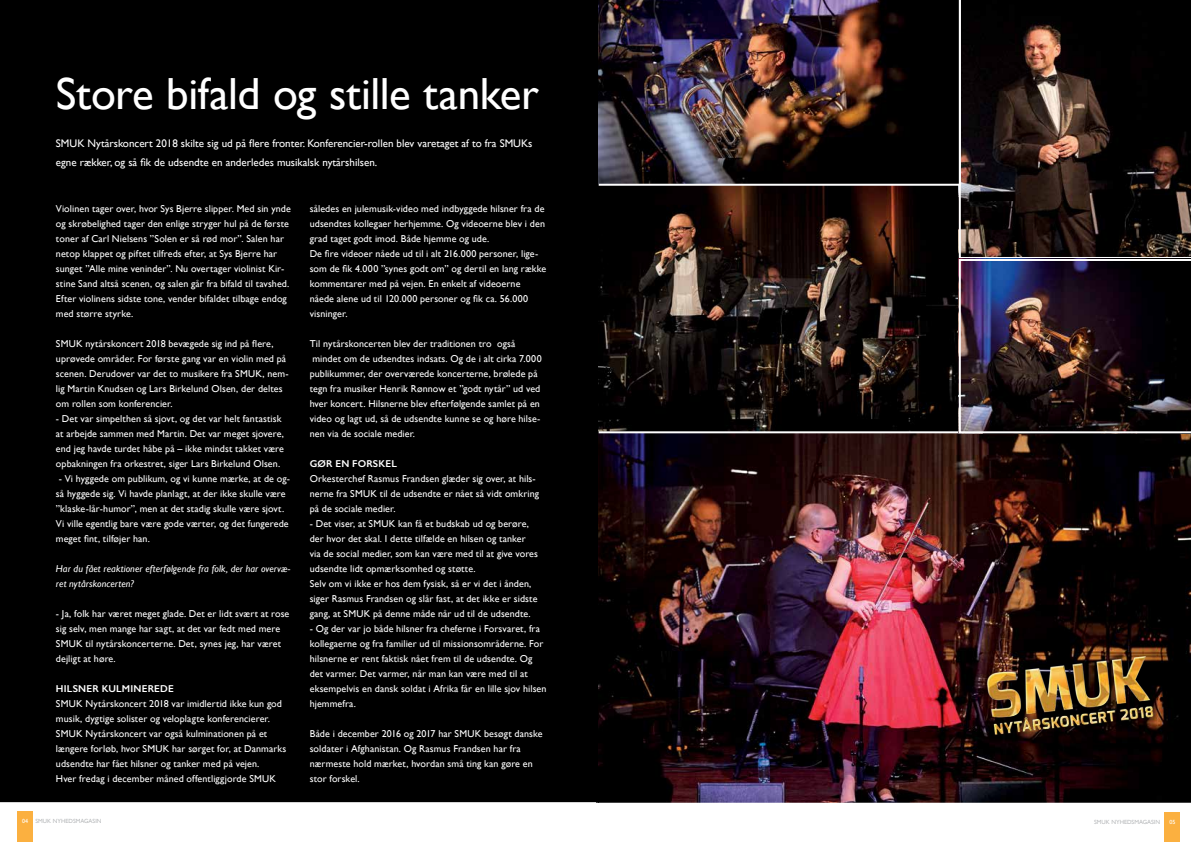
<style>
.page{position:relative;width:1191px;height:842px;background:#fff}
.page>*{position:absolute;margin:0;border:0;box-sizing:border-box;transform-origin:0 0}
.t1{font:45px "Gill Sans";letter-spacing:-.01em;color:#fff}
.t2{font:11px/19px "Gill Sans";color:#fff}
.t3{font:10px/15px "Gill Sans";letter-spacing:.01em;color:#fff}
.t4{font:italic 10px/15px "Gill Sans";letter-spacing:.005em;color:#fff}
.t5{font:600 10px "Gill Sans";letter-spacing:.02em;color:#fff}
.t6{font:6px "Gill Sans";color:#b6b8ba}
.t7{font:6px "Gill Sans";color:#fff}
.s1{color:#fff}
</style>
<div class="page">
<div style="left:0;top:0;width:595px;height:803px;background:#000"></div>
<div style="left:18px;top:811px;width:15px;height:31px;background:#fbb040"></div>
<svg style="left:596px;top:187px;width:362px;height:243px;background:#1d1310"></svg>
<svg style="left:958px;top:0;width:233px;height:259px;background:#211815"></svg>
<img style="left:596px;top:430px;width:595px;height:373px">
<img style="left:958px;top:259px;width:233px;height:174px">
<img style="left:596px;top:0;width:365px;height:187px">
<img style="left:984px;top:657px;width:178px;height:87px">
<div style="left:1164px;top:812px;width:16px;height:30px;background:#fbb040"></div>
<h1 class="t1" style="left:56px;top:67px;width:484px">Store bifald og stille tanker</h1>
<p class="t2" style="left:56px;top:134px;width:478px">SMUK Nytårskoncert 2018 skilte sig ud på flere fronter. Konferencier-rollen blev varetaget af to fra SMUKs egne rækker, og så fik de udsendte en anderledes musikalsk nytårshilsen.</p>
<p class="t3" style="left:56px;top:201px;width:236px">Violinen tager over, hvor Sys Bjerre slipper. Med sin ynde og skrøbelighed tager den enlige stryger hul på de første toner af Carl Nielsens ”Solen er så rød mor”. Salen har netop klappet og piftet tilfreds efter, at Sys Bjerre har sunget ”Alle mine veninder”. Nu overtager violinist Kir&shy;stine Sand altså scenen, og salen går fra bifald til tavshed.<br>Efter violinens sidste tone, vender bifaldet tilbage endog med større styrke.</p>
<p class="t3" style="left:56px;top:336px;width:234px">SMUK nytårskoncert 2018 bevægede sig ind på flere, uprøvede områder. For første gang var en violin med på scenen. Derudover var det to musikere fra SMUK, nem&shy;lig Martin Knudsen og Lars Birkelund Olsen, der deltes om rollen som konferencier.</p>
<p class="t3" style="left:56px;top:411px;width:229px">- Det var simpelthen så sjovt, og det var helt fantastisk at arbejde sammen med Martin. Det var meget sjovere, end jeg havde turdet håbe på – ikke mindst takket være opbakningen fra orkestret, siger Lars Birkelund Olsen.</p>
<p class="t3" style="left:56px;top:471px;width:235px">- Vi hyggede om publikum, og vi kunne mærke, at de og&shy;så hyggede sig. Vi havde planlagt, at der ikke skulle være ”klaske-lår-humor”, men at det stadig skulle være sjovt.<br>Vi ville egentlig bare være gode værter, og det fungerede meget fint, tilføjer han.</p>
<p class="t4" style="left:56px;top:561px;width:236px">Har du fået reaktioner efterfølgende fra folk, der har overvæ&shy;ret nytårskoncerten?</p>
<p class="t3" style="left:56px;top:606px;width:235px">- Ja, folk har været meget glade. Det er lidt svært at rose sig selv, men mange har sagt, at det var fedt med mere SMUK til nytårskoncerterne. Det, synes jeg, har været dejligt at høre.</p>
<p class="t5" style="left:56px;top:683px;width:119px">HILSNER KULMINEREDE</p>
<p class="t3" style="left:56px;top:696px;width:232px">SMUK Nytårskoncert 2018 var imidlertid ikke kun god musik, dygtige solister og veloplagte konferencierer.<br>SMUK Nytårskoncert var også kulminationen på et længere forløb, hvor SMUK har sørget for, at Danmarks udsendte har fået hilsner og tanker med på vejen.<br>Hver fredag i december måned offentliggjorde SMUK</p>
<p class="t3" style="left:310px;top:201px;width:238px">således en julemusik-video med indbyggede hilsner fra de udsendtes kollegaer herhjemme. Og videoerne blev i den grad taget godt imod. Både hjemme og ude.<br>De fire videoer nåede ud til i alt 216.000 personer, lige&shy;som de fik 4.000 ”synes godt om” og dertil en lang række kommentarer med på vejen. En enkelt af videoerne nåede alene ud til 120.000 personer og fik ca. 56.000 visninger.</p>
<p class="t3" style="left:310px;top:336px;width:233px">Til nytårskoncerten blev der traditionen tro også mindet om de udsendtes indsats. Og de i alt cirka 7.000 publikummer, der overværede koncerterne, brølede på tegn fra musiker Henrik Rønnow et ”godt nytår” ud ved hver koncert. Hilsnerne blev efterfølgende samlet på en video og lagt ud, så de udsendte kunne se og høre hilse&shy;nen via de sociale medier.</p>
<p class="t5" style="left:310px;top:458px;width:89px">GØR EN FORSKEL</p>
<p class="t3" style="left:310px;top:471px;width:231px">Orkesterchef Rasmus Frandsen glæder sig over, at hils&shy;nerne fra SMUK til de udsendte er nået så vidt omkring på de sociale medier.</p>
<p class="t3" style="left:310px;top:516px;width:230px">- Det viser, at SMUK kan få et budskab ud og berøre, der hvor det skal. I dette tilfælde en hilsen og tanker via de social medier, som kan være med til at give vores udsendte lidt opmærksomhed og støtte.<br>Selv om vi ikke er hos dem fysisk, så er vi det i ånden, siger Rasmus Frandsen og slår fast, at det ikke er sidste gang, at SMUK på denne måde når ud til de udsendte.</p>
<p class="t3" style="left:310px;top:621px;width:238px">- Og der var jo både hilsner fra cheferne i Forsvaret, fra kollegaerne og fra familier ud til missionsområderne. For hilsnerne er rent faktisk nået frem til de udsendte. Og det varmer. Det varmer, når man kan være med til at eksempelvis en dansk soldat i Afrika får en lille sjov hilsen hjemmefra.</p>
<p class="t3" style="left:310px;top:726px;width:234px">Både i december 2016 og 2017 har SMUK besøgt danske soldater i Afghanistan. Og Rasmus Frandsen har fra nærmeste hold mærket, hvordan små ting kan gøre en stor forskel.</p>
<p class="t6" style="left:22px;top:818px;width:81px"><span class="s1">04</span> SMUK NYHEDSMAGASIN</p>
<p class="t6" style="left:1094px;top:818px;width:68px">SMUK NYHEDSMAGASIN</p>
<p class="t7" style="left:1169px;top:818px;width:7px">05</p>
</div>
